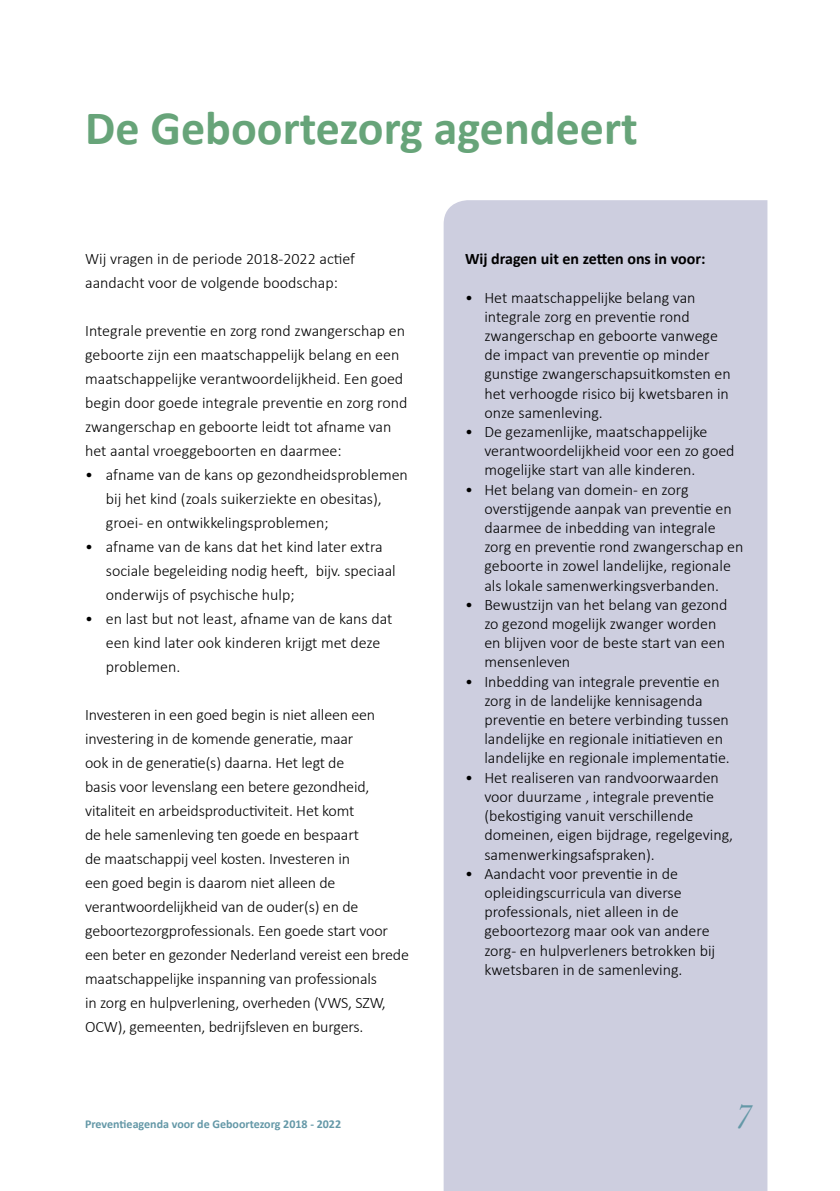
<style>
.page{position:relative;width:840px;height:1191px;background:#fff}
.page>*{position:absolute;margin:0;border:0;box-sizing:border-box;transform-origin:0 0}
.t1{font:700 48px "Calibri";color:#67a479}
.t2{font:italic 35.4px "Baskerville";color:#6498a7}
.t3{font:300 16px/19.2px "Calibri";color:#000}
.t4{font:700 16px "Calibri";color:#000}
.t5{font:700 12px "Calibri";color:#6498a7}
</style>
<div class="page">
<div style="left:443px;top:200px;width:324px;height:991px;background:#cdcedf"></div>
<h1 class="t1" style="left:85px;top:97px;width:553px">De Geboortezorg agendeert</h1>
<p class="t3" style="left:85px;top:246px;width:271px;line-height:24px">Wij vragen in de periode 2018-2022 actief aandacht voor de volgende boodschap:</p>
<p class="t3" style="left:85px;top:318px;width:324px;line-height:24px">Integrale preventie en zorg rond zwangerschap en geboorte zijn een maatschappelijk belang en een maatschappelijke verantwoordelijkheid. Een goed begin door goede integrale preventie en zorg rond zwangerschap en geboorte leidt tot afname van het aantal vroeggeboorten en daarmee:</p>
<p class="t3" style="left:106px;top:462px;width:303px;line-height:24px;text-indent:-21px">• afname van de kans op gezondheidsproblemen bij het kind (zoals suikerziekte en obesitas), groei- en ontwikkelingsproblemen;</p>
<p class="t3" style="left:106px;top:534px;width:291px;line-height:24px;text-indent:-21px">• afname van de kans dat het kind later extra sociale begeleiding nodig heeft, bijv. speciaal onderwijs of psychische hulp;</p>
<p class="t3" style="left:106px;top:606px;width:288px;line-height:24px;text-indent:-21px">• en last but not least, afname van de kans dat een kind later ook kinderen krijgt met deze problemen.</p>
<p class="t3" style="left:85px;top:702px;width:325px;line-height:24px">Investeren in een goed begin is niet alleen een investering in de komende generatie, maar<br>ook in de generatie(s) daarna. Het legt de<br>basis voor levenslang een betere gezondheid, vitaliteit en arbeidsproductiviteit. Het komt<br>de hele samenleving ten goede en bespaart<br>de maatschappij veel kosten. Investeren in<br>een goed begin is daarom niet alleen de verantwoordelijkheid van de ouder(s) en de geboortezorgprofessionals. Een goede start voor een beter en gezonder Nederland vereist een brede maatschappelijke inspanning van professionals<br>in zorg en hulpverlening, overheden (VWS, SZW, OCW), gemeenten, bedrijfsleven en burgers.</p>
<p class="t5" style="left:85px;top:1116px;width:257px">Preventieagenda voor de Geboortezorg 2018 - 2022</p>
<p class="t4" style="left:465px;top:248px;width:242px">Wij dragen uit en zetten ons in voor:</p>
<p class="t3" style="left:484px;top:287px;width:248px;text-indent:-19px">• Het maatschappelijke belang van integrale zorg en preventie rond zwangerschap en geboorte vanwege de impact van preventie op minder gunstige zwangerschapsuitkomsten en het verhoogde risico bij kwetsbaren in onze samenleving.</p>
<p class="t3" style="left:484px;top:421px;width:251px;text-indent:-19px">• De gezamenlijke, maatschappelijke verantwoordelijkheid voor een zo goed mogelijke start van alle kinderen.</p>
<p class="t3" style="left:484px;top:479px;width:260px;text-indent:-19px">• Het belang van domein- en zorg overstijgende aanpak van preventie en daarmee de inbedding van integrale zorg en preventie rond zwangerschap en geboorte in zowel landelijke, regionale als lokale samenwerkingsverbanden.</p>
<p class="t3" style="left:484px;top:594px;width:244px;text-indent:-19px">• Bewustzijn van het belang van gezond zo gezond mogelijk zwanger worden en blijven voor de beste start van een mensenleven</p>
<p class="t3" style="left:484px;top:671px;width:247px;text-indent:-19px">• Inbedding van integrale preventie en zorg in de landelijke kennisagenda preventie en betere verbinding tussen landelijke en regionale initiatieven en landelijke en regionale implementatie.</p>
<p class="t3" style="left:484px;top:767px;width:250px;text-indent:-19px">• Het realiseren van randvoorwaarden voor duurzame , integrale preventie (bekostiging vanuit verschillende domeinen, eigen bijdrage, regelgeving, samenwerkingsafspraken).</p>
<p class="t3" style="left:484px;top:863px;width:232px;text-indent:-19px">• Aandacht voor preventie in de opleidingscurricula van diverse professionals, niet alleen in de geboortezorg maar ook van andere zorg- en hulpverleners betrokken bij kwetsbaren in de samenleving.</p>
<h2 class="t2" style="left:734px;top:1093px;width:19px">7</h2>
</div>
